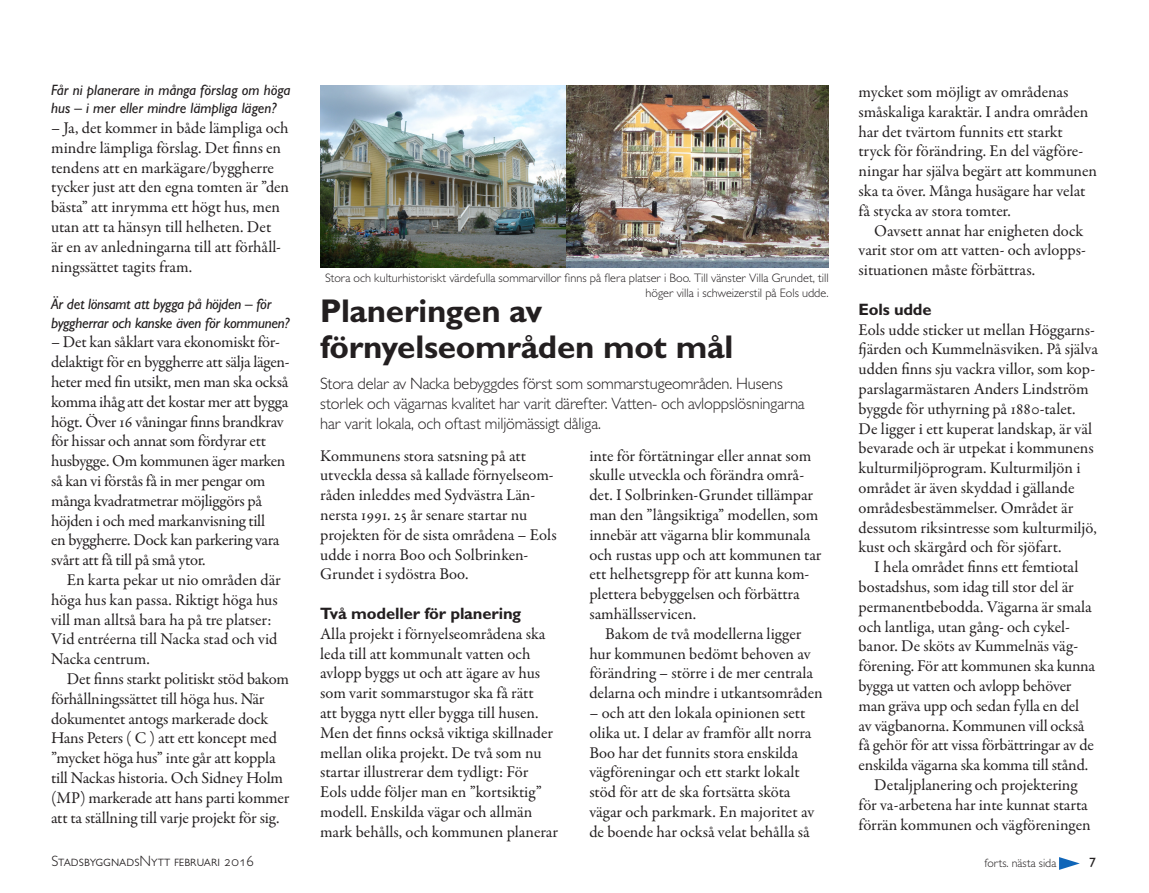
<style>
.page{position:relative;width:1149px;height:893px;background:#fff}
.page>*{position:absolute;margin:0;border:0;box-sizing:border-box;transform-origin:0 0}
.t1{font:700 33px/36px "Gill Sans MT For Nacka";letter-spacing:-.01em;color:#231f20}
.t2{font:16.5px/19.8px "Garamond Premr Pro";letter-spacing:-.005em;color:#231f20}
.t3{font:300 16.5px/19.8px "Gill Sans MT Std";letter-spacing:-.01em;color:#231f20}
.t4{font:700 16.5px "Gill Sans MT For Nacka";letter-spacing:-.01em;color:#231f20}
.t5{font:italic 500 15px/18px "Gill Sans MT For Nacka";letter-spacing:-.015em;color:#231f20}
.t6{font:300 15px "Gill Sans MT Std";color:#231f20}
.t7{font:500 13.5px "Gill Sans MT For Nacka";color:#231f20}
.t8{font:300 12.3px/14.7px "Gill Sans MT For Nacka";color:#231f20;text-align:right}
.t9{font:300 12px "Gill Sans MT Std";color:#231f20}
</style>
<div class="page">
<img style="left:565px;top:85px;width:263px;height:183px">
<img style="left:320px;top:85px;width:245px;height:183px">
<svg style="left:1059px;top:857px;width:20px;height:13px"></svg>
<p class="t5" style="left:51px;top:81px;width:241px">Får ni planerare in många förslag om höga hus – i mer eller mindre lämpliga lägen?</p>
<p class="t2" style="left:51px;top:118px;width:239px">– Ja, det kommer in både lämpliga och mindre lämpliga förslag. Det finns en tendens att en markägare/byggherre tycker just att den egna tomten är ”den bästa” att inrymma ett högt hus, men utan att ta hänsyn till helheten. Det<br>är en av anledningarna till att förhåll&shy;ningssättet tagits fram.</p>
<p class="t5" style="left:51px;top:295px;width:240px">Är det lönsamt att bygga på höjden – för byggherrar och kanske även för kommunen?</p>
<p class="t2" style="left:51px;top:333px;width:240px">– Det kan såklart vara ekonomiskt för&shy;delaktigt för en byggherre att sälja lägen&shy;heter med fin utsikt, men man ska också komma ihåg att det kostar mer att bygga högt. Över 16 våningar finns brandkrav för hissar och annat som fördyrar ett husbygge. Om kommunen äger marken så kan vi förstås få in mer pengar om många kvadratmetrar möjliggörs på höjden i och med markanvisning till<br>en byggherre. Dock kan parkering vara svårt att få till på små ytor.</p>
<p class="t2" style="left:51px;top:570px;width:231px;text-indent:16px">En karta pekar ut nio områden där höga hus kan passa. Riktigt höga hus vill man alltså bara ha på tre platser:<br>Vid entréerna till Nacka stad och vid<br>Nacka centrum.</p>
<p class="t2" style="left:51px;top:669px;width:240px;text-indent:16px">Det finns starkt politiskt stöd bakom förhållningssättet till höga hus. När dokumentet antogs markerade dock Hans Peters ( C ) att ett koncept med ”mycket höga hus” inte går att koppla till Nackas historia. Och Sidney Holm (MP) markerade att hans parti kommer att ta ställning till varje projekt för sig.</p>
<p class="t8" style="left:325px;top:271px;width:505px">Stora och kulturhistoriskt värdefulla sommarvillor finns på flera platser i Boo. Till vänster Villa Grundet, till höger villa i schweizerstil på Eols udde.</p>
<h1 class="t1" style="left:320px;top:292px;width:414px">Planeringen av förnyelseområden mot mål</h1>
<p class="t3" style="left:320px;top:373px;width:486px">Stora delar av Nacka bebyggdes först som sommarstugeområden. Husens storlek och vägarnas kvalitet har varit därefter. Vatten- och avloppslösningarna har varit lokala, och oftast miljömässigt dåliga.</p>
<p class="t2" style="left:589px;top:446px;width:233px">inte för förtätningar eller annat som skulle utveckla och förändra områ&shy;det. I Solbrinken-Grundet tillämpar man den ”långsiktiga” modellen, som innebär att vägarna blir kommunala och rustas upp och att kommunen tar ett helhetsgrepp för att kunna kom&shy;plettera bebyggelsen och förbättra samhällsservicen.</p>
<p class="t2" style="left:589px;top:624px;width:235px;text-indent:16px">Bakom de två modellerna ligger hur kommunen bedömt behoven av förändring – större i de mer centrala delarna och mindre i utkantsområden</p>
<p class="t2" style="left:589px;top:703px;width:226px">– och att den lokala opinionen sett olika ut. I delar av framför allt norra Boo har det funnits stora enskilda vägföreningar och ett starkt lokalt stöd för att de ska fortsätta sköta vägar och parkmark. En majoritet av de boende har också velat behålla så</p>
<p class="t2" style="left:320px;top:446px;width:238px">Kommunens stora satsning på att utveckla dessa så kallade förnyelseom&shy;råden inleddes med Sydvästra Län&shy;nersta 1991. 25 år senare startar nu projekten för de sista områdena – Eols udde i norra Boo och Solbrinken-Grundet i sydöstra Boo.</p>
<p class="t4" style="left:320px;top:603px;width:202px">Två modeller för planering</p>
<p class="t2" style="left:320px;top:624px;width:239px">Alla projekt i förnyelseområdena ska leda till att kommunalt vatten och avlopp byggs ut och att ägare av hus som varit sommarstugor ska få rätt<br>att bygga nytt eller bygga till husen.<br>Men det finns också viktiga skillnader mellan olika projekt. De två som nu startar illustrerar dem tydligt: För Eols udde följer man en ”kortsiktig” modell. Enskilda vägar och allmän mark behålls, och kommunen planerar</p>
<p class="t2" style="left:858px;top:82px;width:240px">mycket som möjligt av områdenas småskaliga karaktär. I andra områden har det tvärtom funnits ett starkt tryck för förändring. En del vägföre&shy;ningar har själva begärt att kommunen ska ta över. Många husägare har velat få stycka av stora tomter.</p>
<p class="t2" style="left:858px;top:221px;width:229px;text-indent:16px">Oavsett annat har enigheten dock varit stor om att vatten- och avlopps&shy;situationen måste förbättras.</p>
<p class="t4" style="left:858px;top:299px;width:75px">Eols udde</p>
<p class="t2" style="left:858px;top:320px;width:241px">Eols udde sticker ut mellan Höggarns&shy;fjärden och Kummelnäsviken. På själva udden finns sju vackra villor, som kop&shy;parslagarmästaren Anders Lindström byggde för uthyrning på 1880-talet.<br>De ligger i ett kuperat landskap, är väl bevarade och är utpekat i kommunens kulturmiljöprogram. Kulturmiljön i området är även skyddad i gällande områdesbestämmelser. Området är dessutom riksintresse som kulturmiljö, kust och skärgård och för sjöfart.</p>
<p class="t2" style="left:874px;top:558px;width:205px">I hela området finns ett femtiotal</p>
<p class="t2" style="left:858px;top:577px;width:217px">bostadshus, som idag till stor del är</p>
<p class="t2" style="left:858px;top:597px;width:234px">permanentbebodda. Vägarna är smala</p>
<p class="t2" style="left:858px;top:617px;width:211px">och lantliga, utan gång- och cykel-</p>
<p class="t2" style="left:858px;top:637px;width:221px">banor. De sköts av Kummelnäs väg-</p>
<p class="t2" style="left:858px;top:657px;width:238px">förening. För att kommunen ska kunna</p>
<p class="t2" style="left:858px;top:676px;width:214px">bygga ut vatten och avlopp behöver</p>
<p class="t2" style="left:858px;top:696px;width:222px">man gräva upp och sedan fylla en del</p>
<p class="t2" style="left:858px;top:716px;width:227px">av vägbanorna. Kommunen vill också</p>
<p class="t2" style="left:858px;top:736px;width:237px">få gehör för att vissa förbättringar av de</p>
<p class="t2" style="left:858px;top:756px;width:231px">enskilda vägarna ska komma till stånd.</p>
<p class="t2" style="left:874px;top:775px;width:204px">Detaljplanering och projektering</p>
<p class="t2" style="left:858px;top:795px;width:231px">för va-arbetena har inte kunnat starta</p>
<p class="t2" style="left:858px;top:815px;width:233px">förrän kommunen och vägföreningen</p>
<p class="t6" style="left:51px;top:852px;width:204px">StadsbyggnadsNytt februari 2016</p>
<p class="t9" style="left:984px;top:855px;width:73px">forts. nästa sida</p>
<p class="t7" style="left:1088px;top:854px;width:8px">7</p>
</div>
